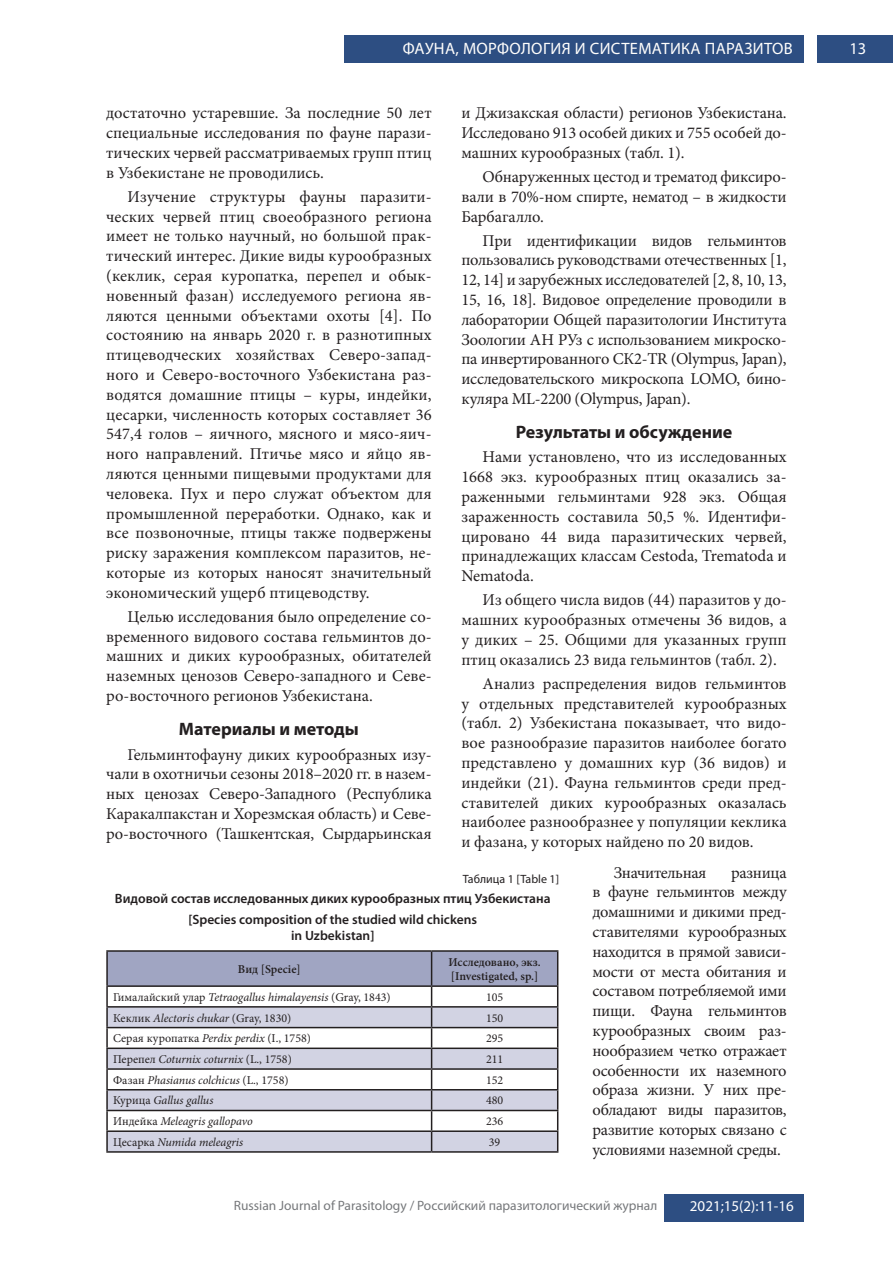
<style>
.page{position:relative;width:893px;height:1263px;background:#fff}
.page>*{position:absolute;margin:0;border:0;box-sizing:border-box;transform-origin:0 0}
.t1{font:700 18px "Myriad Pro";color:#231f20}
.t2{font:16.5px/19.8px "Minion Pro";letter-spacing:-.005em;color:#231f20;text-align:justify}
.t3{font:16.5px "Myriad Pro";letter-spacing:.02em;color:#fffefc}
.t4{font:16.5px "Myriad Pro";color:#fff}
.t5{font:15px "Myriad Pro";color:#fff}
.t6{font:600 13.5px/20.4px "Myriad Pro";color:#231f20;text-align:center}
.t7{font:13.5px "Myriad Pro";color:#76787b}
.t8{font:12px "Minion Pro";color:#231f20}
.t9{font:italic 12px "Minion Pro";letter-spacing:-.005em;color:#231f20}
.t10{font:600 12px/14.4px "Minion Pro";color:#231f20}
.t11{font:12px "Myriad Pro";color:#231f20}
.s1{font-style:italic}
.s2{font-style:normal}
</style>
<div class="page">
<div style="left:817px;top:36px;width:76px;height:27px;background:#2d4e82"></div>
<div style="left:344px;top:36px;width:459px;height:27px;background:#2d4e82"></div>
<div style="left:664px;top:1194px;width:139px;height:27px;background:#2d4e82"></div>
<hr style="left:106px;top:950px;width:326px;height:2px;background:#231f20">
<hr style="left:432px;top:950px;width:126px;height:2px;background:#231f20">
<svg style="left:106px;top:951px;width:452px;height:200px"></svg>
<hr style="left:106px;top:1151px;width:326px;height:2px;background:#231f20">
<hr style="left:432px;top:1151px;width:126px;height:2px;background:#231f20">
<p class="t3" style="left:403px;top:39px;width:391px">ФАУНА, МОРФОЛОГИЯ И СИСТЕМАТИКА ПАРАЗИТОВ</p>
<p class="t2" style="left:461px;top:103px;width:327px">и Джизакская области) регионов Узбекистана.<br>Исследовано 913 особей диких и 755 особей до&shy;машних курообразных (табл. 1).</p>
<p class="t2" style="left:461px;top:167px;width:327px;text-indent:21px">Обнаруженных цестод и трематод фиксиро&shy;вали в 70%-ном спирте, нематод – в жидкости Барбагалло.</p>
<p class="t2" style="left:461px;top:231px;width:327px;text-indent:21px">При идентификации видов гельминтов пользовались руководствами отечественных [1, 12, 14] и зарубежных исследователей [2, 8, 10, 13, 15, 16, 18]. Видовое определение проводили в лаборатории Общей паразитологии Института Зоологии АН РУз с использованием микроско&shy;па инвертированного СК2-TR (Olympus, Japan), исследовательского микроскопа LOMO, бино&shy;куляра ML-2200 (Olympus, Japan).</p>
<p class="t1" style="left:516px;top:421px;width:218px">Результаты и обсуждение</p>
<p class="t2" style="left:461px;top:447px;width:327px;text-indent:21px">Нами установлено, что из исследованных 1668 экз. курообразных птиц оказались за&shy;раженными гельминтами 928 экз. Общая зараженность составила 50,5 %. Идентифи&shy;цировано 44 вида паразитических червей, принадлежащих классам Cestoda, Trematoda и Nematoda.</p>
<p class="t2" style="left:461px;top:590px;width:327px;text-indent:21px">Из общего числа видов (44) паразитов у до&shy;машних курообразных отмечены 36 видов, а у диких – 25. Общими для указанных групп птиц оказались 23 вида гельминтов (табл. 2).</p>
<p class="t2" style="left:461px;top:674px;width:327px;text-indent:21px">Анализ распределения видов гельминтов у отдельных представителей курообразных (табл. 2) Узбекистана показывает, что видо&shy;вое разнообразие паразитов наиболее богато представлено у домашних кур (36 видов) и индейки (21). Фауна гельминтов среди пред&shy;ставителей диких курообразных оказалась наиболее разнообразнее у популяции кеклика и фазана, у которых найдено по 20 видов.</p>
<p class="t11" style="left:463px;top:871px;width:98px">Таблица 1 [Table 1]</p>
<p class="t6" style="left:115px;top:888px;width:437px">Видовой состав исследованных диких курообразных птиц Узбекистана [Species composition of the studied wild chickens</p>
<p class="t6" style="left:291px;top:925px;width:85px">in Uzbekistan]</p>
<p class="t10" style="left:238px;top:962px;width:64px">Вид [Specie]</p>
<p class="t10" style="left:448px;top:955px;width:94px">Исследовано, экз. [Investigated, sp.]</p>
<p class="t8" style="left:113px;top:989px;width:279px">Гималайский улар <span class="s1">Tetraogallus himalayensis</span> (Gray, 1843)</p>
<p class="t8" style="left:486px;top:989px;width:19px">105</p>
<p class="t8" style="left:113px;top:1010px;width:180px">Кеклик <span class="s1">Alectoris chukar</span> (Gray, 1830)</p>
<p class="t8" style="left:486px;top:1010px;width:19px">150</p>
<p class="t8" style="left:113px;top:1030px;width:199px">Серая куропатка <span class="s1">Perdix perdix</span> (I., 1758)</p>
<p class="t8" style="left:486px;top:1030px;width:19px">295</p>
<p class="t8" style="left:113px;top:1051px;width:180px">Перепел <span class="s1">Coturnix coturnix</span> (L., 1758)</p>
<p class="t8" style="left:486px;top:1051px;width:19px">211</p>
<p class="t9" style="left:113px;top:1072px;width:177px"><span class="s2">Фазан</span> Phasianus colchicus <span class="s2">(L., 1758)</span></p>
<p class="t8" style="left:486px;top:1072px;width:19px">152</p>
<p class="t9" style="left:113px;top:1092px;width:102px"><span class="s2">Курица</span> Gallus gallus</p>
<p class="t8" style="left:486px;top:1092px;width:19px">480</p>
<p class="t9" style="left:113px;top:1113px;width:141px"><span class="s2">Индейка</span> Meleagris gallopavo</p>
<p class="t8" style="left:486px;top:1113px;width:19px">236</p>
<p class="t9" style="left:113px;top:1134px;width:132px"><span class="s2">Цесарка</span> Numida meleagris</p>
<p class="t8" style="left:489px;top:1134px;width:13px">39</p>
<p class="t2" style="left:106px;top:103px;width:327px">достаточно устаревшие. За последние 50 лет специальные исследования по фауне парази&shy;тических червей рассматриваемых групп птиц в Узбекистане не проводились.</p>
<p class="t2" style="left:106px;top:187px;width:327px;text-indent:21px">Изучение структуры фауны паразити&shy;ческих червей птиц своеобразного региона имеет не только научный, но большой прак&shy;тический интерес. Дикие виды курообразных (кеклик, серая куропатка, перепел и обык&shy;новенный фазан) исследуемого региона яв&shy;ляются ценными объектами охоты [4]. По состоянию на январь 2020 г. в разнотипных птицеводческих хозяйствах Северо-запад&shy;ного и Северо-восточного Узбекистана раз&shy;водятся домашние птицы – куры, индейки, цесарки, численность которых составляет 36<br>547,4 голов – яичного, мясного и мясо-яич&shy;ного направлений. Птичье мясо и яйцо яв&shy;ляются ценными пищевыми продуктами для человека. Пух и перо служат объектом для промышленной переработки. Однако, как и все позвоночные, птицы также подвержены риску заражения комплексом паразитов, не&shy;которые из которых наносят значительный экономический ущерб птицеводству.</p>
<p class="t2" style="left:106px;top:607px;width:327px;text-indent:21px">Целью исследования было определение со&shy;временного видового состава гельминтов до&shy;машних и диких курообразных, обитателей наземных ценозов Северо-западного и Севе&shy;ро-восточного регионов Узбекистана.</p>
<p class="t1" style="left:179px;top:718px;width:181px">Материалы и методы</p>
<p class="t2" style="left:106px;top:744px;width:327px;text-indent:21px">Гельминтофауну диких курообразных изу&shy;чали в охотничьи сезоны 2018–2020 гг. в назем&shy;ных ценозах Северо-Западного (Республика Каракалпакстан и Хорезмская область) и Севе&shy;ро-восточного (Ташкентская, Сырдарьинская</p>
<p class="t2" style="left:614px;top:862px;width:94px">Значительная</p>
<p class="t2" style="left:592px;top:862px;width:196px;text-indent:139px">разница в фауне гельминтов между домашними и дикими пред&shy;ставителями курообразных находится в прямой зависи&shy;мости от места обитания и составом потребляемой ими пищи. Фауна гельминтов курообразных своим раз&shy;нообразием четко отражает особенности их наземного образа жизни. У них пре&shy;обладают виды паразитов, развитие которых связано с условиями наземной среды.</p>
<p class="t7" style="left:234px;top:1197px;width:425px">Russian Journal of Parasitology / Российский паразитологический журнал</p>
<p class="t5" style="left:690px;top:1197px;width:105px">2021;15(2):11-16</p>
<p class="t4" style="left:849px;top:39px;width:18px">13</p>
</div>
